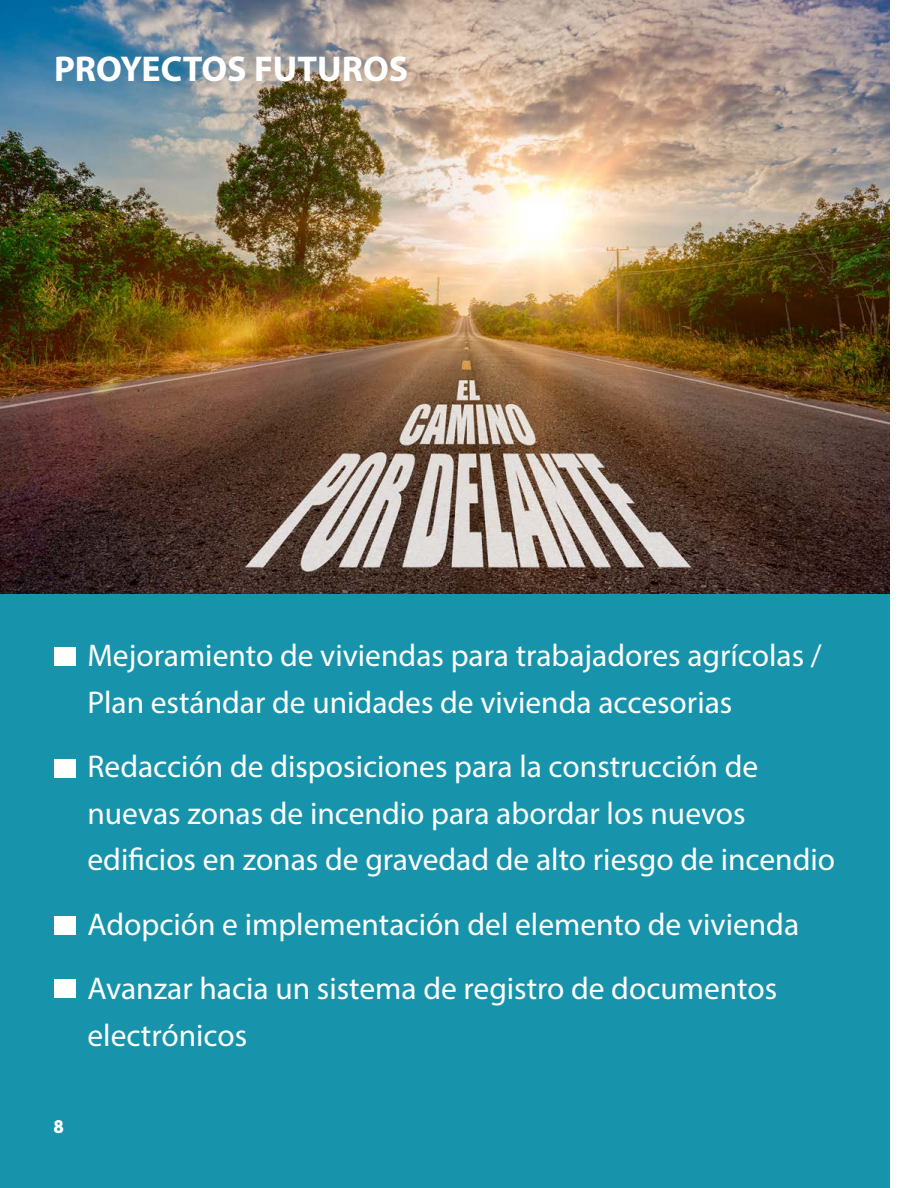
<style>
.page{position:relative;width:918px;height:1188px;background:#fff}
.page>*{position:absolute;margin:0;border:0;box-sizing:border-box;transform-origin:0 0}
.t1{font:700 36px "Myriad Pro";color:#fff}
.t2{font:31.5px/46.5px "Myriad Pro";color:#fff}
.t3{font:18px "Aller Display";color:#fff}
</style>
<div class="page">
<img style="left:0;top:0;width:889px;height:594px">
<div style="left:0;top:594px;width:889px;height:594px;background:#1794ab"></div>
<div style="left:54px;top:648px;width:22px;height:18px;background:#fff"></div>
<div style="left:54px;top:759px;width:22px;height:19px;background:#fff"></div>
<div style="left:54px;top:916px;width:22px;height:18px;background:#fff"></div>
<div style="left:54px;top:979px;width:22px;height:19px;background:#fff"></div>
<p class="t1" style="left:54px;top:45px;width:356px">PROYECTOS FUTUROS</p>
<p class="t2" style="left:87px;top:632px;width:736px">Mejoramiento de viviendas para trabajadores agrícolas /<br>Plan estándar de unidades de vivienda accesorias</p>
<p class="t2" style="left:87px;top:743px;width:749px">Redacción de disposiciones para la construcción de nuevas zonas de incendio para abordar los nuevos edificios en zonas de gravedad de alto riesgo de incendio</p>
<p class="t2" style="left:87px;top:891px;width:713px;line-height:64.5px">Adopción e implementación del elemento de vivienda<br>Avanzar hacia un sistema de registro de documentos</p>
<p class="t2" style="left:87px;top:1011px;width:161px">electrónicos</p>
<p class="t3" style="left:54px;top:1115px;width:12px">8</p>
</div>
